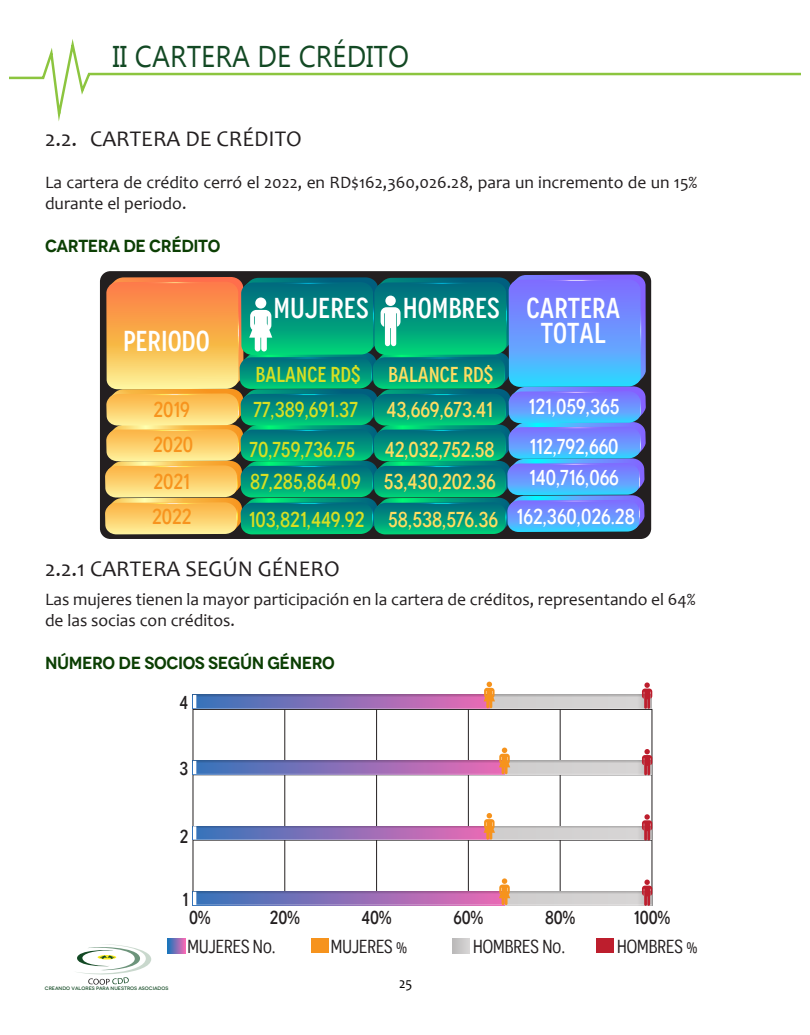
<style>
.page{position:relative;width:810px;height:1035px;background:#fff}
.page>*{position:absolute;margin:0;border:0;box-sizing:border-box;transform-origin:0 0}
.t1{font:30px "Ebrima";color:#134924;scale:.93 1}
.t2{font:500 condensed 28.75px/25.1px "Novecento";color:#fff;text-align:center}
.t3{font:22.5px "Candara";color:#231f20}
.t4{font:500 condensed 21.62px/34.9px "Novecento";color:#d7df23}
.t5{font:500 condensed 21.62px/34.9px "Novecento";color:#ffdd61}
.t6{font:500 condensed 21.62px/40.4px "Novecento";color:#fff}
.t7{font:500 condensed 21.62px/35.6px "Novecento";color:#f7941e}
.t8{font:18.75px "Novecento Sans W01 Nw Normal";color:#231f20}
.t9{font:500 condensed 18.75px "Novecento";color:#231f20}
.t10{font:17.5px/21px "Candara";color:#231f20}
.t11{font:600 17.5px "Novecento";letter-spacing:-.025em;color:#0c3f04}
.t12{font:15px "Candara";color:#000;scale:.93 1}
.t13{font:500 expanded 4.88px "Novecento";color:#134924}
</style>
<div class="page">
<div style="left:100px;top:271px;width:551px;height:268px;background:#231f20;border-radius:10px"></div>
<svg style="left:105px;top:275px;width:541px;height:259px;background:#599d93"></svg>
<div style="left:385px;top:296px;width:11px;height:10px;background:#fff;border-radius:50%"></div>
<hr style="left:560px;top:709px;width:1px;height:196px;background:#231f20">
<hr style="left:468px;top:709px;width:1px;height:196px;background:#231f20">
<hr style="left:376px;top:709px;width:1px;height:196px;background:#231f20">
<hr style="left:284px;top:709px;width:1px;height:196px;background:#231f20">
<svg style="left:193px;top:682px;width:459px;height:27px"></svg>
<svg style="left:193px;top:748px;width:459px;height:27px"></svg>
<svg style="left:193px;top:813px;width:459px;height:28px"></svg>
<svg style="left:193px;top:878px;width:459px;height:28px"></svg>
<svg style="left:168px;top:938px;width:17px;height:15px"></svg>
<div style="left:312px;top:938px;width:17px;height:15px;background:#f6931d"></div>
<svg style="left:453px;top:938px;width:17px;height:15px"></svg>
<div style="left:596px;top:938px;width:17px;height:15px;background:#bd1e2d"></div>
<svg style="left:9px;top:39px;width:792px;height:82px"></svg>
<svg style="left:77px;top:944px;width:74px;height:41px"></svg>
<h1 class="t1" style="left:113px;top:34px;width:320px">II CARTERA DE CRÉDITO</h1>
<p class="t3" style="left:45px;top:125px;width:258px">2.2. CARTERA DE CRÉDITO</p>
<p class="t10" style="left:45px;top:171px;width:654px">La cartera de crédito cerró el 2022, en RD$162,360,026.28, para un incremento de un 15% durante el periodo.</p>
<p class="t11" style="left:45px;top:236px;width:177px">CARTERA DE CRÉDITO</p>
<h2 class="t2" style="left:123px;top:329px;width:88px">PERIODO</h2>
<p class="t7" style="left:153px;top:392px;width:38px">2019</p>
<p class="t7" style="left:152px;top:427px;width:43px">2020<br>2021<br>2022</p>
<h2 class="t2" style="left:273px;top:295px;width:228px">MUJERES HOMBRES</h2>
<p class="t4" style="left:254px;top:357px;width:109px">BALANCE RD$<br>77,389,691.37</p>
<p class="t4" style="left:250px;top:434px;width:113px;line-height:31.6px">70,759,736.75<br>87,285,864.09</p>
<p class="t4" style="left:249px;top:502px;width:117px">103,821,449.92</p>
<p class="t5" style="left:386px;top:357px;width:108px">BALANCE RD$<br>43,669,673.41</p>
<p class="t5" style="left:384px;top:434px;width:114px;line-height:31.6px">42,032,752.58<br>53,430,202.36</p>
<p class="t5" style="left:388px;top:502px;width:111px">58,538,576.36</p>
<p class="t3" style="left:45px;top:555px;width:296px">2.2.1 CARTERA SEGÚN GÉNERO</p>
<h2 class="t2" style="left:526px;top:296px;width:95px">CARTERA<br>TOTAL</h2>
<p class="t6" style="left:529px;top:386px;width:92px">121,059,365<br>112,792,660</p>
<p class="t6" style="left:517px;top:459px;width:120px;line-height:38.2px;text-align:center">140,716,066<br>162,360,026.28</p>
<p class="t10" style="left:45px;top:589px;width:652px">Las mujeres tienen la mayor participación en la cartera de créditos, representando el 64% de las socias con créditos.</p>
<p class="t11" style="left:45px;top:652px;width:292px">NÚMERO DE SOCIOS SEGÚN GÉNERO</p>
<p class="t9" style="left:180px;top:692px;width:10px">4</p>
<p class="t9" style="left:180px;top:757px;width:10px">3</p>
<p class="t9" style="left:180px;top:825px;width:10px">2</p>
<p class="t9" style="left:182px;top:888px;width:7px">1</p>
<p class="t9" style="left:189px;top:906px;width:23px">0%</p>
<p class="t9" style="left:270px;top:906px;width:31px">20%</p>
<p class="t9" style="left:362px;top:906px;width:31px">40%</p>
<p class="t9" style="left:454px;top:906px;width:31px">60%</p>
<p class="t9" style="left:545px;top:906px;width:32px">80%</p>
<p class="t9" style="left:634px;top:906px;width:38px">100%</p>
<p class="t8" style="left:188px;top:936px;width:90px">MUJERES No.</p>
<p class="t8" style="left:331px;top:936px;width:78px">MUJERES %</p>
<p class="t8" style="left:473px;top:936px;width:94px">HOMBRES No.</p>
<p class="t8" style="left:617px;top:936px;width:82px">HOMBRES %</p>
<p class="t13" style="left:45px;top:985px;width:125px">CREANDO VALORES PARA NUESTROS ASOCIADOS</p>
<p class="t12" style="left:399px;top:974px;width:16px">25</p>
</div>
